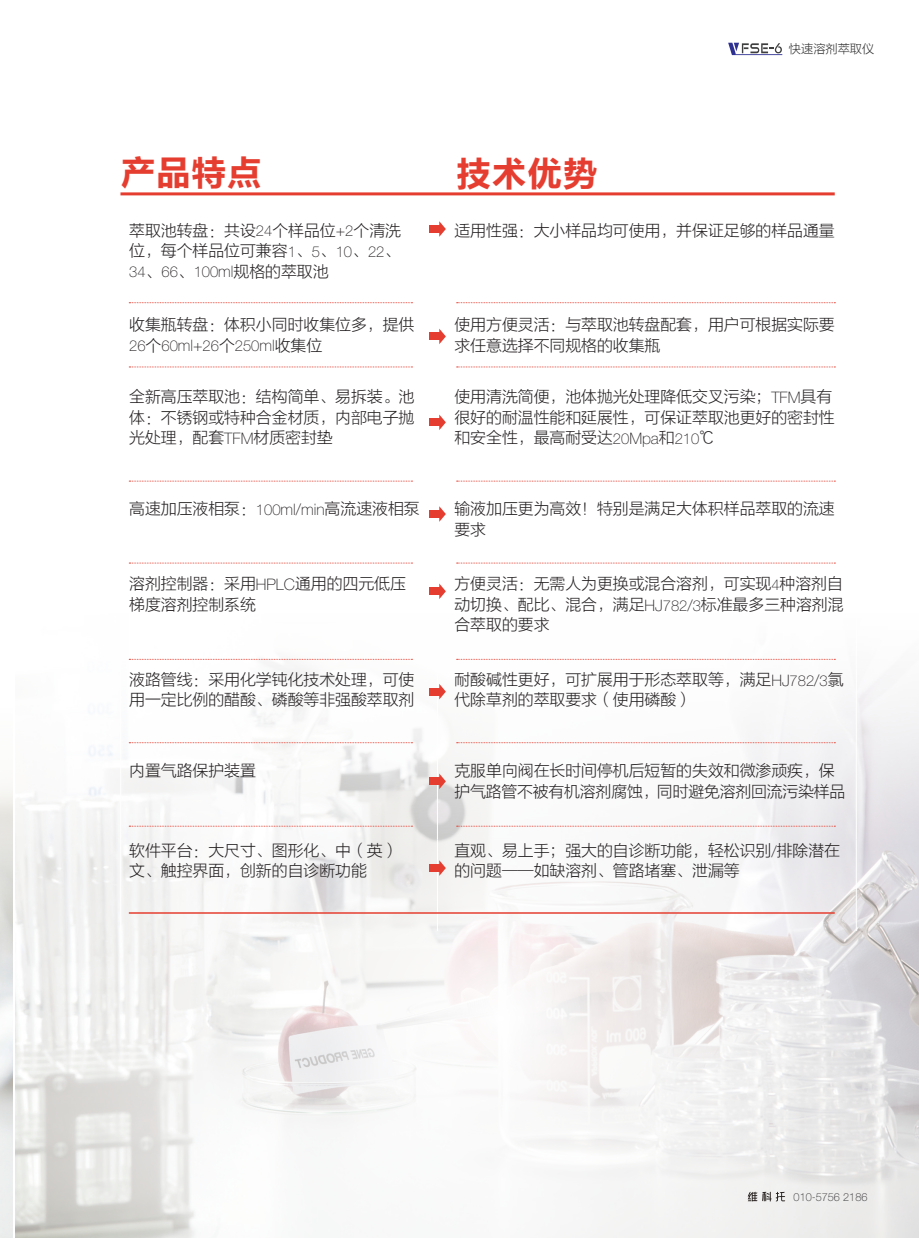
<style>
.page{position:relative;width:919px;height:1238px;background:#fff}
.page>*{position:absolute;margin:0;border:0;box-sizing:border-box;transform-origin:0 0}
.章节标题{font:35.4px "FZLTCHK GBK1 0";color:#e53e30}
.表格{font:15.9px/20.5px "FZLTXHK GBK1 0";color:#231f20}
.表格-2{font:100 15px "Helvetica Neue LT Pro";color:#231f20}
.t1{font:12.15px "FZLTXHK GBK1 0";color:#333233}
.强调{font:100 11.1px "Helvetica Neue LT Pro";color:#231f20}
.s1{font-family:"Helvetica Neue LT Pro";font-weight:100;font-size:15px}
.s2{font-family:"Helvetica Neue LT Pro";font-weight:100}
.s3{font-family:"FZLTXHK GBK1 0";font-weight:400;font-size:15.9px}
.s4{font-size:15.9px}
.s5{font-size:11.7px}
</style>
<div class="page">
<svg style="left:728px;top:43px;width:54px;height:12px"></svg>
<img style="left:16px;top:658px;width:902px;height:579px">
<svg style="left:747px;top:1191px;width:38px;height:10px"></svg>
<hr style="left:120px;top:573px;width:1px;height:95px;background:#fff">
<hr style="left:437px;top:573px;width:1px;height:95px;background:#fff">
<hr style="left:856px;top:573px;width:1px;height:95px;background:#fff">
<hr style="left:120px;top:668px;width:1px;height:92px;background:#fff">
<hr style="left:437px;top:668px;width:1px;height:92px;background:#fff">
<hr style="left:856px;top:668px;width:1px;height:92px;background:#fff">
<hr style="left:120px;top:760px;width:1px;height:79px;background:#fff">
<hr style="left:437px;top:760px;width:1px;height:79px;background:#fff">
<hr style="left:856px;top:760px;width:1px;height:79px;background:#fff">
<hr style="left:120px;top:839px;width:1px;height:92px;background:#fff">
<hr style="left:437px;top:839px;width:1px;height:92px;background:#fff">
<hr style="left:856px;top:839px;width:1px;height:92px;background:#fff">
<hr style="left:120px;top:192px;width:714px;height:3px;background:#e53e30">
<hr style="left:129px;top:912px;width:705px;height:1px;background:#e53e30">
<svg style="left:129px;top:302px;width:283px;height:1px"></svg>
<svg style="left:129px;top:366px;width:283px;height:1px"></svg>
<svg style="left:129px;top:480px;width:283px;height:1px"></svg>
<svg style="left:129px;top:562px;width:283px;height:1px"></svg>
<svg style="left:129px;top:659px;width:283px;height:1px"></svg>
<svg style="left:129px;top:742px;width:283px;height:1px"></svg>
<svg style="left:129px;top:825px;width:283px;height:1px"></svg>
<svg style="left:456px;top:302px;width:379px;height:1px"></svg>
<svg style="left:456px;top:366px;width:379px;height:1px"></svg>
<svg style="left:456px;top:480px;width:379px;height:1px"></svg>
<svg style="left:456px;top:562px;width:379px;height:1px"></svg>
<svg style="left:456px;top:659px;width:379px;height:1px"></svg>
<svg style="left:456px;top:742px;width:379px;height:1px"></svg>
<svg style="left:456px;top:825px;width:379px;height:1px"></svg>
<div style="left:429px;top:333px;width:11px;height:7px;background:#e53e30"></div>
<svg style="left:439px;top:328px;width:7px;height:16px"></svg>
<div style="left:429px;top:225px;width:11px;height:8px;background:#e53e30"></div>
<svg style="left:439px;top:221px;width:7px;height:16px"></svg>
<div style="left:429px;top:419px;width:11px;height:7px;background:#e53e30"></div>
<svg style="left:439px;top:414px;width:7px;height:16px"></svg>
<div style="left:429px;top:510px;width:11px;height:7px;background:#e53e30"></div>
<svg style="left:439px;top:506px;width:7px;height:16px"></svg>
<div style="left:429px;top:587px;width:11px;height:8px;background:#e53e30"></div>
<svg style="left:439px;top:583px;width:7px;height:16px"></svg>
<div style="left:429px;top:688px;width:11px;height:7px;background:#e53e30"></div>
<svg style="left:439px;top:683px;width:7px;height:16px"></svg>
<div style="left:429px;top:777px;width:11px;height:8px;background:#e53e30"></div>
<svg style="left:439px;top:773px;width:7px;height:16px"></svg>
<div style="left:429px;top:864px;width:11px;height:7px;background:#e53e30"></div>
<svg style="left:439px;top:860px;width:7px;height:15px"></svg>
<p class="章节标题" style="left:120px;top:154px;width:143px">产品特点</p>
<p class="章节标题" style="left:456px;top:154px;width:143px">技术优势</p>
<p class="t1" style="left:788px;top:42px;width:87px">快速溶剂萃取仪</p>
<p class="表格" style="left:129px;top:220px;width:273px;text-align:justify">萃取池转盘：共设<span class="s1">24</span>个样品位<span class="s2">+</span><span class="s1">2</span>个清洗位，每个样品位可兼容<span class="s1">1</span>、<span class="s1">5</span>、<span class="s1">10</span>、<span class="s1">22</span>、<span class="s1">34</span>、<span class="s1">66</span>、<span class="s1">100</span><span class="s2">ml</span>规格的萃取池</p>
<p class="表格" style="left:454px;top:220px;width:382px">适用性强：大小样品均可使用，并保证足够的样品通量</p>
<p class="表格" style="left:129px;top:315px;width:287px">收集瓶转盘：体积小同时收集位多，提供</p>
<p class="表格-2" style="left:129px;top:337px;width:194px">26<span class="s3">个</span>60<span class="s4">ml+</span>26<span class="s3">个</span>250<span class="s4">ml</span><span class="s3">收集位</span></p>
<p class="表格" style="left:454px;top:315px;width:382px">使用方便灵活：与萃取池转盘配套，用户可根据实际要求任意选择不同规格的收集瓶</p>
<p class="表格" style="left:129px;top:387px;width:287px;text-align:justify">全新高压萃取池：结构简单、易拆装。池体：不锈钢或特种合金材质，内部电子抛光处理，配套<span class="s2">TFM</span>材质密封垫</p>
<p class="表格" style="left:454px;top:387px;width:382px">使用清洗简便，池体抛光处理降低交叉污染；<span class="s2">TFM</span>具有很好的耐温性能和延展性，可保证萃取池更好的密封性和安全性，最高耐受达<span class="s1">20</span><span class="s2">Mpa</span>和<span class="s1">210</span>℃</p>
<p class="表格" style="left:129px;top:498px;width:292px">高速加压液相泵：<span class="s1">100</span><span class="s2">ml/min</span>高流速液相泵</p>
<p class="表格" style="left:454px;top:498px;width:382px">输液加压更为高效！特别是满足大体积样品萃取的流速要求</p>
<p class="表格" style="left:129px;top:574px;width:278px">溶剂控制器：采用<span class="s2">HPLC</span>通用的四元低压梯度溶剂控制系统</p>
<p class="表格" style="left:454px;top:574px;width:390px;text-align:justify">方便灵活：无需人为更换或混合溶剂，可实现<span class="s1">4</span>种溶剂自动切换、配比、混合，满足<span class="s2">HJ</span><span class="s1">782</span><span class="s2">/</span><span class="s1">3</span>标准最多三种溶剂混合萃取的要求</p>
<p class="表格" style="left:129px;top:669px;width:287px">液路管线：采用化学钝化技术处理，可使用一定比例的醋酸、磷酸等非强酸萃取剂</p>
<p class="表格" style="left:454px;top:669px;width:390px">耐酸碱性更好，可扩展用于形态萃取等，满足<span class="s2">HJ</span><span class="s1">782</span><span class="s2">/</span><span class="s1">3</span>氯代除草剂的萃取要求（使用磷酸）</p>
<p class="表格" style="left:129px;top:761px;width:128px">内置气路保护装置</p>
<p class="表格" style="left:454px;top:761px;width:392px">克服单向阀在长时间停机后短暂的失效和微渗顽疾，保护气路管不被有机溶剂腐蚀，同时避免溶剂回流污染样品</p>
<p class="表格" style="left:129px;top:840px;width:271px">软件平台：大尺寸、图形化、中（英）文、触控界面，创新的自诊断功能</p>
<p class="表格" style="left:454px;top:840px;width:387px">直观、易上手；强大的自诊断功能，轻松识别<span class="s2">/</span>排除潜在的问题——如缺溶剂、管路堵塞、泄漏等</p>
<p class="强调" style="left:793px;top:1190px;width:75px">010<span class="s5">-</span>5756 2186</p>
</div>
